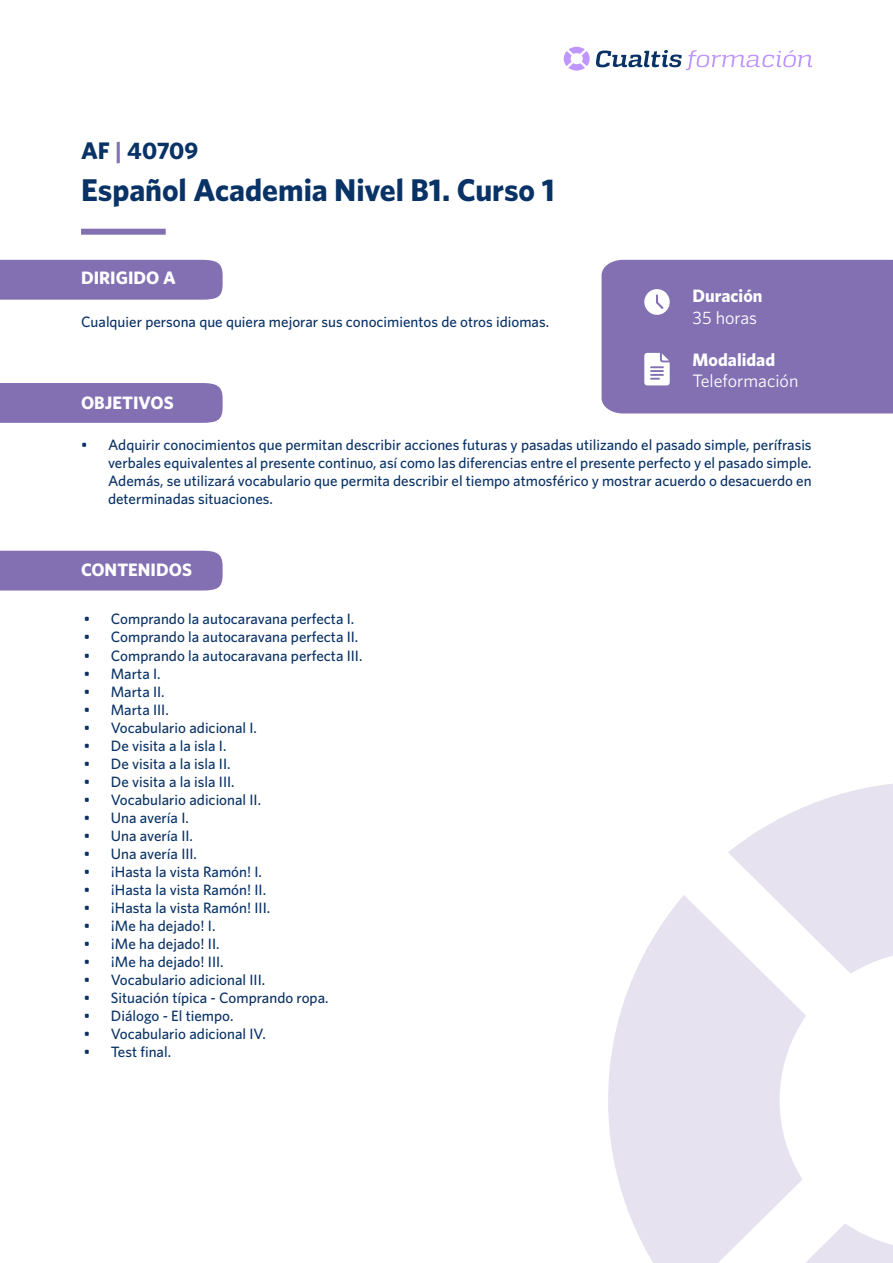
<style>
.page{position:relative;width:893px;height:1263px;background:#fff}
.page>*{position:absolute;margin:0;border:0;box-sizing:border-box;transform-origin:0 0}
.t1{font:700 31.5px "Whitney";letter-spacing:-.005em;color:#093266}
.t2{font:700 24px "Whitney";color:#093266}
.t3{font:700 18px "Whitney";color:#fff}
.t4{font:18px "Whitney";color:#fff}
.t5{font:500 15px/18px "Whitney";color:#093266;text-align:justify}
.s1{color:#8270b3}
</style>
<div class="page">
<svg style="left:728px;top:783px;width:165px;height:191px"></svg>
<svg style="left:806px;top:1224px;width:87px;height:39px"></svg>
<svg style="left:608px;top:895px;width:198px;height:368px;fill:#e6e2f0"></svg>
<div style="left:81px;top:229px;width:85px;height:6px;background:#8270b3"></div>
<div style="left:0;top:260px;width:223px;height:40px;background:#8270b3"></div>
<div style="left:0;top:383px;width:223px;height:40px;background:#8270b3"></div>
<div style="left:0;top:551px;width:223px;height:39px;background:#8270b3"></div>
<div style="left:602px;top:260px;width:291px;height:153px;background:#8270b3"></div>
<svg style="left:564px;top:47px;width:248px;height:24px"></svg>
<h2 class="t2" style="left:81px;top:136px;width:119px">AF <span class="s1">|</span> 40709</h2>
<h1 class="t1" style="left:81px;top:171px;width:475px">Español Academia Nivel B1. Curso 1</h1>
<p class="t3" style="left:81px;top:267px;width:96px">DIRIGIDO A</p>
<p class="t5" style="left:81px;top:312px;width:470px">Cualquier persona que quiera mejorar sus conocimientos de otros idiomas.</p>
<p class="t3" style="left:81px;top:391px;width:94px">OBJETIVOS</p>
<p class="t3" style="left:693px;top:285px;width:71px">Duración</p>
<p class="t4" style="left:693px;top:307px;width:66px">35 horas</p>
<p class="t3" style="left:693px;top:349px;width:84px">Modalidad</p>
<p class="t4" style="left:693px;top:371px;width:107px">Teleformación</p>
<p class="t5" style="left:108px;top:435px;width:705px;text-indent:-27px">• Adquirir conocimientos que permitan describir acciones futuras y pasadas utilizando el pasado simple, perífrasis verbales equivalentes al presente continuo, así como las diferencias entre el presente perfecto y el pasado simple.<br>Además, se utilizará vocabulario que permita describir el tiempo atmosférico y mostrar acuerdo o desacuerdo en determinadas situaciones.</p>
<p class="t3" style="left:81px;top:559px;width:112px">CONTENIDOS</p>
<p class="t5" style="left:84px;top:610px;width:272px">• Comprando la autocaravana perfecta I.</p>
<p class="t5" style="left:84px;top:628px;width:276px">• Comprando la autocaravana perfecta II.</p>
<p class="t5" style="left:84px;top:646px;width:280px">• Comprando la autocaravana perfecta III.</p>
<p class="t5" style="left:84px;top:664px;width:78px">• Marta I.</p>
<p class="t5" style="left:84px;top:682px;width:82px">• Marta II.</p>
<p class="t5" style="left:84px;top:700px;width:86px">• Marta III.</p>
<p class="t5" style="left:84px;top:718px;width:175px">• Vocabulario adicional I.</p>
<p class="t5" style="left:84px;top:736px;width:144px">• De visita a la isla I.</p>
<p class="t5" style="left:84px;top:754px;width:148px">• De visita a la isla II.</p>
<p class="t5" style="left:84px;top:772px;width:152px">• De visita a la isla III.</p>
<p class="t5" style="left:84px;top:790px;width:179px">• Vocabulario adicional II.</p>
<p class="t5" style="left:84px;top:808px;width:107px">• Una avería I.</p>
<p class="t5" style="left:84px;top:826px;width:111px">• Una avería II.</p>
<p class="t5" style="left:84px;top:844px;width:115px">• Una avería III.</p>
<p class="t5" style="left:84px;top:862px;width:180px">• ¡Hasta la vista Ramón! I.</p>
<p class="t5" style="left:84px;top:880px;width:184px">• ¡Hasta la vista Ramón! II.</p>
<p class="t5" style="left:84px;top:898px;width:188px">• ¡Hasta la vista Ramón! III.</p>
<p class="t5" style="left:84px;top:916px;width:133px">• ¡Me ha dejado! I.</p>
<p class="t5" style="left:84px;top:934px;width:137px">• ¡Me ha dejado! II.</p>
<p class="t5" style="left:84px;top:952px;width:141px">• ¡Me ha dejado! III.</p>
<p class="t5" style="left:84px;top:970px;width:183px">• Vocabulario adicional III.</p>
<p class="t5" style="left:84px;top:988px;width:246px">• Situación típica - Comprando ropa.</p>
<p class="t5" style="left:84px;top:1006px;width:151px">• Diálogo - El tiempo.</p>
<p class="t5" style="left:84px;top:1024px;width:184px">• Vocabulario adicional IV.</p>
<p class="t5" style="left:84px;top:1042px;width:89px">• Test final.</p>
</div>
